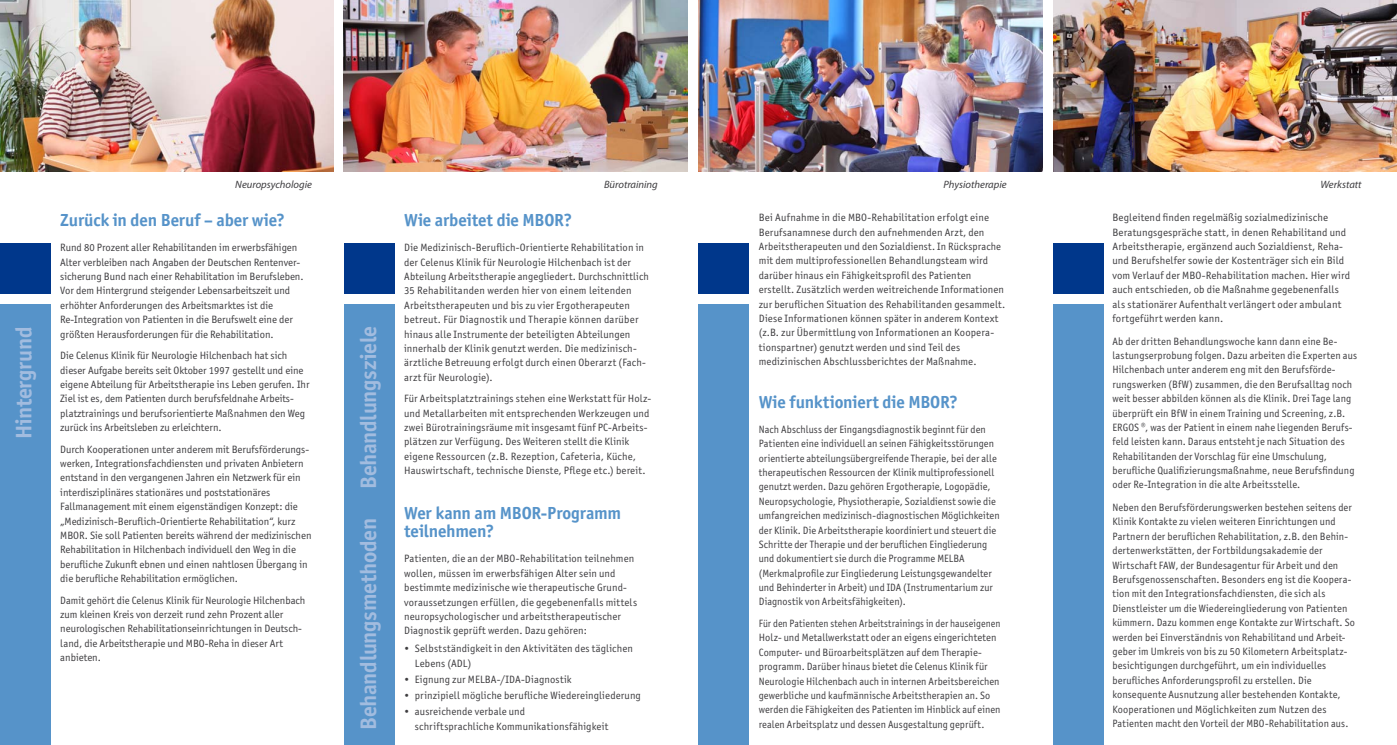
<style>
.page{position:relative;width:1397px;height:745px;background:#fff}
.page>*{position:absolute;margin:0;border:0;box-sizing:border-box;transform-origin:0 0}
.t1{font:700 22.5px "Officina Sans ITC Pro";letter-spacing:-.01em;color:#a2bcdf}
.Fly_Große_Headline_b{font:700 17.5px/18.8px "Officina Sans ITC Pro";letter-spacing:-.01em;color:#5693c9}
.Fly_Kleine_Aufzählun{font:10.62px/14.4px "Officina Sans ITC Pro";letter-spacing:.015em;color:#3e3d40}
.Fly_Fließtext_linksb{font:10.62px/14.4px "Officina Sans ITC Pro";color:#3e3d40}
.Fly_Kleine_Aufzählun-2{font:10.62px/14.4px "Officina Sans ITC Pro";letter-spacing:.015em;color:#3e3d40;scale:.96 1}
.Fly_Kleine_Aufzählun-3{font:10.62px/14.4px "Officina Sans ITC Pro";letter-spacing:.015em;color:#3e3d40;scale:.92 1}
.Fly_Fließtext_linksb-2{font:italic 10.62px "Myriad Pro";color:#3e3d40}
</style>
<div class="page">
<div style="left:0;top:243px;width:50px;height:50px;background:#00378b"></div>
<div style="left:0;top:304px;width:50px;height:440px;background:#5693c9"></div>
<div style="left:1052px;top:243px;width:50px;height:50px;background:#00378b"></div>
<div style="left:698px;top:243px;width:50px;height:50px;background:#00378b"></div>
<div style="left:344px;top:243px;width:50px;height:50px;background:#00378b"></div>
<div style="left:1052px;top:304px;width:50px;height:440px;background:#5693c9"></div>
<div style="left:698px;top:304px;width:50px;height:440px;background:#5693c9"></div>
<div style="left:344px;top:304px;width:50px;height:440px;background:#5693c9"></div>
<img style="left:0;top:0;width:333px;height:172px">
<img style="left:698px;top:0;width:344px;height:172px">
<img style="left:1053px;top:0;width:343px;height:172px">
<img style="left:344px;top:0;width:343px;height:172px">
<p class="Fly_Fließtext_linksb-2" style="left:235px;top:178px;width:78px">Neuropsychologie</p>
<p class="Fly_Fließtext_linksb-2" style="left:604px;top:178px;width:55px">Bürotraining</p>
<p class="Fly_Fließtext_linksb-2" style="left:943px;top:178px;width:64px">Physiotherapie</p>
<p class="Fly_Fließtext_linksb-2" style="left:1320px;top:178px;width:43px">Werkstatt</p>
<p class="Fly_Große_Headline_b" style="left:60px;top:210px;width:226px">Zurück in den Beruf – aber wie?</p>
<p class="Fly_Fließtext_linksb" style="left:60px;top:240px;width:245px">Rund 80 Prozent aller Rehabilitanden im erwerbsfähigen Alter verbleiben nach Angaben der Deutschen Rentenver&shy;sicherung Bund nach einer Rehabilitation im Berufsleben.<br>Vor dem Hintergrund steigender Lebensarbeitszeit und erhöhter Anforderungen des Arbeitsmarktes ist die Re-Integration von Patienten in die Berufswelt eine der größten Herausforderungen für die Rehabilitation.</p>
<p class="Fly_Fließtext_linksb" style="left:60px;top:348px;width:251px">Die Celenus Klinik für Neurologie Hilchenbach hat sich dieser Aufgabe bereits seit Oktober 1997 gestellt und eine eigene Abteilung für Arbeitstherapie ins Leben gerufen. Ihr Ziel ist es, dem Patienten durch berufsfeldnahe Arbeits&shy;platztrainings und berufsorientierte Maßnahmen den Weg zurück ins Arbeitsleben zu erleichtern.</p>
<p class="Fly_Fließtext_linksb" style="left:60px;top:441px;width:253px">Durch Kooperationen unter anderem mit Berufsförderungs&shy;werken, Integrationsfachdiensten und privaten Anbietern entstand in den vergangenen Jahren ein Netzwerk für ein interdisziplinäres stationäres und poststationäres Fallmanagement mit einem eigenständigen Konzept: die „Medizinisch-Beruflich-Orientierte Rehabilitation“, kurz MBOR. Sie soll Patienten bereits während der medizinischen Rehabilitation in Hilchenbach individuell den Weg in die berufliche Zukunft ebnen und einen nahtlosen Übergang in die berufliche Rehabilitation ermöglichen.</p>
<p class="Fly_Fließtext_linksb" style="left:60px;top:592px;width:247px">Damit gehört die Celenus Klinik für Neurologie Hilchenbach zum kleinen Kreis von derzeit rund zehn Prozent aller neurologischen Rehabilitationseinrichtungen in Deutsch&shy;land, die Arbeitstherapie und MBO-Reha in dieser Art anbieten.</p>
<p class="Fly_Große_Headline_b" style="left:404px;top:210px;width:169px">Wie arbeitet die MBOR?</p>
<p class="Fly_Kleine_Aufzählun" style="left:404px;top:240px;width:246px">Die Medizinisch-Beruflich-Orientierte Rehabilitation in der Celenus Klinik für Neurologie Hilchenbach ist der Abteilung Arbeitstherapie angegliedert. Durchschnittlich 35 Rehabilitanden werden hier von einem leitenden Arbeitstherapeuten und bis zu vier Ergotherapeuten betreut. Für Diagnostik und Therapie können darüber hinaus alle Instrumente der beteiligten Abteilungen innerhalb der Klinik genutzt werden. Die medizinisch&shy;ärztliche Betreuung erfolgt durch einen Oberarzt (Fach&shy;arzt für Neurologie).</p>
<p class="Fly_Kleine_Aufzählun" style="left:404px;top:391px;width:249px">Für Arbeitsplatztrainings stehen eine Werkstatt für Holz&shy;und Metallarbeiten mit entsprechenden Werkzeugen und zwei Bürotrainingsräume mit insgesamt fünf PC-Arbeits&shy;plätzen zur Verfügung. Des Weiteren stellt die Klinik eigene Ressourcen (z.B. Rezeption, Cafeteria, Küche, Hauswirtschaft, technische Dienste, Pflege etc.) bereit.</p>
<p class="Fly_Große_Headline_b" style="left:404px;top:502px;width:218px">Wer kann am MBOR-Programm teilnehmen?</p>
<p class="Fly_Kleine_Aufzählun" style="left:404px;top:551px;width:234px">Patienten, die an der MBO-Rehabilitation teilnehmen wollen, müssen im erwerbsfähigen Alter sein und bestimmte medizinische wie therapeutische Grund&shy;voraussetzungen erfüllen, die gegebenenfalls mittels neuropsychologischer und arbeitstherapeutischer Diagnostik geprüft werden. Dazu gehören:</p>
<p class="Fly_Kleine_Aufzählun" style="left:415px;top:641px;width:219px;text-indent:-11px">• Selbstständigkeit in den Aktivitäten des täglichen<br>Lebens (ADL)</p>
<p class="Fly_Kleine_Aufzählun" style="left:404px;top:671px;width:169px">• Eignung zur MELBA-/IDA-Diagnostik</p>
<p class="Fly_Kleine_Aufzählun" style="left:404px;top:687px;width:238px">• prinzipiell mögliche berufliche Wiedereingliederung</p>
<p class="Fly_Kleine_Aufzählun" style="left:415px;top:704px;width:195px;text-indent:-11px">• ausreichende verbale und<br>schriftsprachliche Kommunikationsfähigkeit</p>
<p class="Fly_Kleine_Aufzählun" style="left:758px;top:210px;width:248px">Bei Aufnahme in die MBO-Rehabilitation erfolgt eine Berufsanamnese durch den aufnehmenden Arzt, den Arbeitstherapeuten und den Sozialdienst. In Rücksprache mit dem multiprofessionellen Behandlungsteam wird darüber hinaus ein Fähigkeitsprofil des Patienten erstellt. Zusätzlich werden weitreichende Informationen zur beruflichen Situation des Rehabilitanden gesammelt.<br>Diese Informationen können später in anderem Kontext (z.B. zur Übermittlung von Informationen an Koopera&shy;tionspartner) genutzt werden und sind Teil des medizinischen Abschlussberichtes der Maßnahme.</p>
<p class="Fly_Große_Headline_b" style="left:758px;top:392px;width:201px">Wie funktioniert die MBOR?</p>
<p class="Fly_Kleine_Aufzählun-2" style="left:758px;top:421px;width:252px">Nach Abschluss der Eingangsdiagnostik beginnt für den Patienten eine individuell an seinen Fähigkeitsstörungen orientierte abteilungsübergreifende Therapie, bei der alle therapeutischen Ressourcen der Klinik multiprofessionell genutzt werden. Dazu gehören Ergotherapie, Logopädie, Neuropsychologie, Physiotherapie, Sozialdienst sowie die umfangreichen medizinisch-diagnostischen Möglichkeiten der Klinik. Die Arbeitstherapie koordiniert und steuert die Schritte der Therapie und der beruflichen Eingliederung und dokumentiert sie durch die Programme MELBA (Merkmalprofile zur Eingliederung Leistungsgewandelter und Behinderter in Arbeit) und IDA (Instrumentarium zur Diagnostik von Arbeitsfähigkeiten).</p>
<p class="Fly_Kleine_Aufzählun-3" style="left:758px;top:615px;width:264px">Für den Patienten stehen Arbeitstrainings in der hauseigenen Holz- und Metallwerkstatt oder an eigens eingerichteten Computer- und Büroarbeitsplätzen auf dem Therapie&shy;programm. Darüber hinaus bietet die Celenus Klinik für Neurologie Hilchenbach auch in internen Arbeitsbereichen gewerbliche und kaufmännische Arbeitstherapien an. So werden die Fähigkeiten des Patienten im Hinblick auf einen realen Arbeitsplatz und dessen Ausgestaltung geprüft.</p>
<p class="Fly_Kleine_Aufzählun" style="left:1112px;top:210px;width:239px">Begleitend finden regelmäßig sozialmedizinische Beratungsgespräche statt, in denen Rehabilitand und Arbeitstherapie, ergänzend auch Sozialdienst, Reha&shy;und Berufshelfer sowie der Kostenträger sich ein Bild vom Verlauf der MBO-Rehabilitation machen. Hier wird auch entschieden, ob die Maßnahme gegebenenfalls als stationärer Aufenthalt verlängert oder ambulant fortgeführt werden kann.</p>
<p class="Fly_Kleine_Aufzählun" style="left:1112px;top:333px;width:246px">Ab der dritten Behandlungswoche kann dann eine Be&shy;lastungserprobung folgen. Dazu arbeiten die Experten aus Hilchenbach unter anderem eng mit den Berufsförde&shy;rungswerken (BfW) zusammen, die den Berufsalltag noch weit besser abbilden können als die Klinik. Drei Tage lang überprüft ein BfW in einem Training und Screening, z.B.<br>ERGOS ®, was der Patient in einem nahe liegenden Berufs&shy;feld leisten kann. Daraus entsteht je nach Situation des Rehabilitanden der Vorschlag für eine Umschulung, berufliche Qualifizierungsmaßnahme, neue Berufsfindung oder Re-Integration in die alte Arbeitsstelle.</p>
<p class="Fly_Kleine_Aufzählun" style="left:1112px;top:500px;width:244px">Neben den Berufsförderungswerken bestehen seitens der Klinik Kontakte zu vielen weiteren Einrichtungen und Partnern der beruflichen Rehabilitation, z.B. den Behin&shy;dertenwerkstätten, der Fortbildungsakademie der Wirtschaft FAW, der Bundesagentur für Arbeit und den Berufsgenossenschaften. Besonders eng ist die Koopera&shy;tion mit den Integrationsfachdiensten, die sich als Dienstleister um die Wiedereingliederung von Patienten kümmern. Dazu kommen enge Kontakte zur Wirtschaft. So werden bei Einverständnis von Rehabilitand und Arbeit&shy;geber im Umkreis von bis zu 50 Kilometern Arbeitsplatz&shy;besichtigungen durchgeführt, um ein individuelles berufliches Anforderungsprofil zu erstellen. Die konsequente Ausnutzung aller bestehenden Kontakte, Kooperationen und Möglichkeiten zum Nutzen des Patienten macht den Vorteil der MBO-Rehabilitation aus.</p>
<p class="t1" style="left:10px;top:439px;width:114px;rotate:-90deg">Hintergrund</p>
<p class="t1" style="left:354px;top:489px;width:164px;rotate:-90deg">Behandlungsziele</p>
<p class="t1" style="left:354px;top:729px;width:213px;rotate:-90deg">Behandlungsmethoden</p>
</div>
